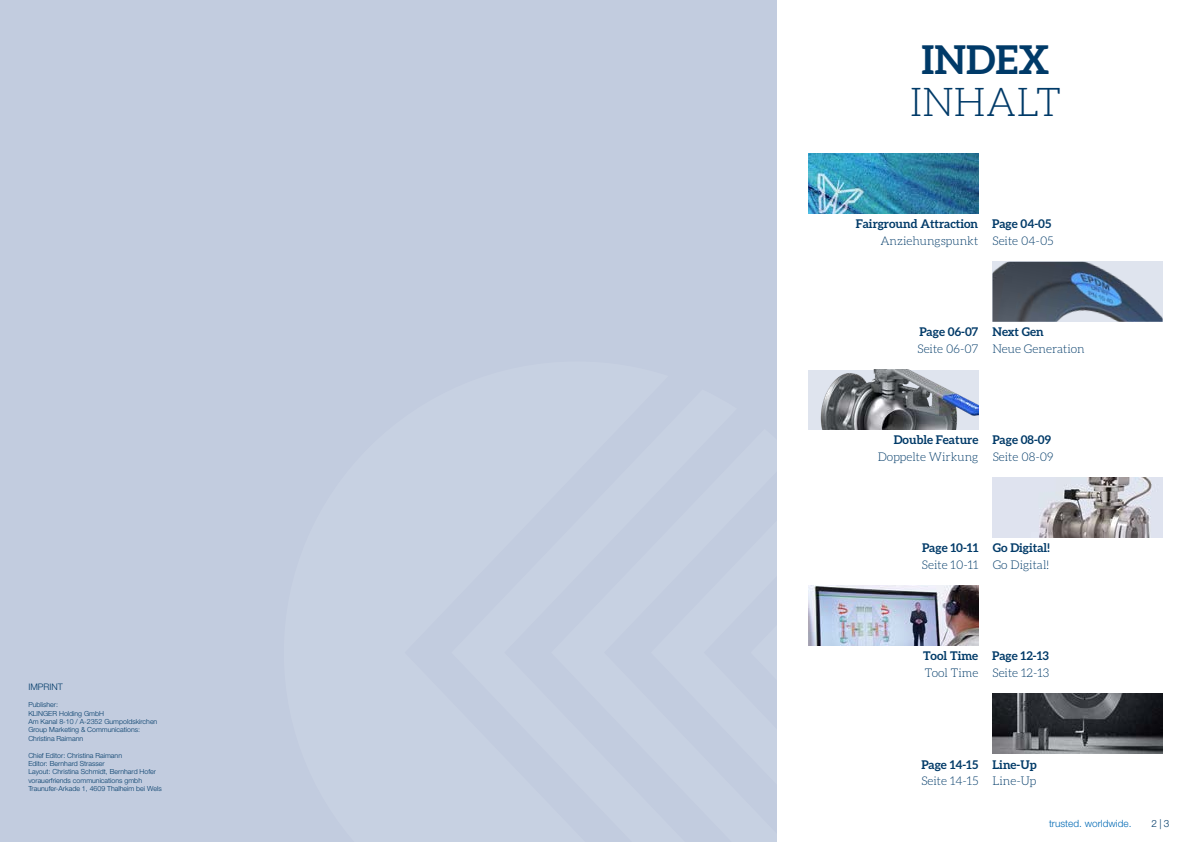
<style>
.page{position:relative;width:1191px;height:842px;background:#fff}
.page>*{position:absolute;margin:0;border:0;box-sizing:border-box;transform-origin:0 0}
.t1{font:300 39.7px "Aleo";color:#003a68}
.t2{font:700 39.7px "Aleo";color:#003a68}
.t3{font:300 12px "Aleo";color:#003a68}
.t4{font:700 12px "Aleo";color:#003a68}
.t5{font:300 10px "Helvetica Neue LT Pro";color:#0069b4}
.t6{font:300 10px "Helvetica Neue LT Pro";color:#003a68}
.t7{font:300 9px "Helvetica Neue LT Pro";color:#003a68}
.t8{font:300 7px/8.4px "Helvetica Neue LT Pro";color:#003a68}
</style>
<div class="page">
<div style="left:0;top:0;width:776px;height:842px;background:#c2ccdf"></div>
<img style="left:808px;top:154px;width:170px;height:60px">
<img style="left:992px;top:262px;width:170px;height:60px">
<img style="left:808px;top:370px;width:170px;height:60px">
<img style="left:992px;top:478px;width:170px;height:60px">
<img style="left:808px;top:586px;width:170px;height:60px">
<img style="left:992px;top:694px;width:170px;height:60px">
<p class="t7" style="left:28px;top:682px;width:36px">IMPRINT</p>
<p class="t8" style="left:28px;top:700px;width:131px">Publisher:<br>KLINGER Holding GmbH<br>Am Kanal 8-10 / A-2352 Gumpoldskirchen<br>Group Marketing &amp; Communications:<br>Christina Raimann</p>
<p class="t8" style="left:28px;top:751px;width:135px">Chief Editor: Christina Raimann<br>Editor: Bernhard Strasser<br>Layout: Christina Schmidt, Bernhard Hofer vorauerfriends communications gmbh Traunufer-Arkade 1, 4609 Thalheim bei Wels</p>
<h1 class="t2" style="left:921px;top:37px;width:129px">INDEX</h1>
<h1 class="t1" style="left:909px;top:80px;width:153px">INHALT</h1>
<h2 class="t4" style="left:856px;top:217px;width:124px">Fairground Attraction</h2>
<h2 class="t3" style="left:880px;top:234px;width:99px">Anziehungspunkt</h2>
<h2 class="t4" style="left:992px;top:217px;width:60px">Page 04-05</h2>
<h2 class="t3" style="left:992px;top:234px;width:63px">Seite 04-05</h2>
<h2 class="t4" style="left:919px;top:325px;width:60px">Page 06-07</h2>
<h2 class="t3" style="left:917px;top:342px;width:62px">Seite 06-07</h2>
<h2 class="t4" style="left:992px;top:325px;width:53px">Next Gen</h2>
<h2 class="t3" style="left:992px;top:342px;width:94px">Neue Generation</h2>
<h2 class="t4" style="left:893px;top:433px;width:86px">Double Feature</h2>
<h2 class="t3" style="left:878px;top:450px;width:102px">Doppelte Wirkung</h2>
<h2 class="t4" style="left:992px;top:433px;width:60px">Page 08-09</h2>
<h2 class="t3" style="left:992px;top:450px;width:62px">Seite 08-09</h2>
<h2 class="t4" style="left:922px;top:541px;width:58px">Page 10-11</h2>
<h2 class="t3" style="left:922px;top:558px;width:58px">Seite 10-11</h2>
<h2 class="t4" style="left:992px;top:541px;width:58px">Go Digital!</h2>
<h2 class="t3" style="left:992px;top:558px;width:58px">Go Digital!</h2>
<h2 class="t4" style="left:923px;top:648px;width:57px">Tool Time</h2>
<h2 class="t3" style="left:924px;top:666px;width:55px">Tool Time</h2>
<h2 class="t4" style="left:992px;top:649px;width:58px">Page 12-13</h2>
<h2 class="t3" style="left:992px;top:666px;width:58px">Seite 12-13</h2>
<h2 class="t4" style="left:921px;top:757px;width:58px">Page 14-15</h2>
<h2 class="t3" style="left:921px;top:775px;width:59px">Seite 14-15</h2>
<h2 class="t4" style="left:992px;top:757px;width:46px">Line-Up</h2>
<h2 class="t3" style="left:992px;top:775px;width:45px">Line-Up</h2>
<h3 class="t5" style="left:1049px;top:817px;width:84px">trusted. worldwide.</h3>
<h3 class="t6" style="left:1151px;top:818px;width:19px">2 |3</h3>
</div>
